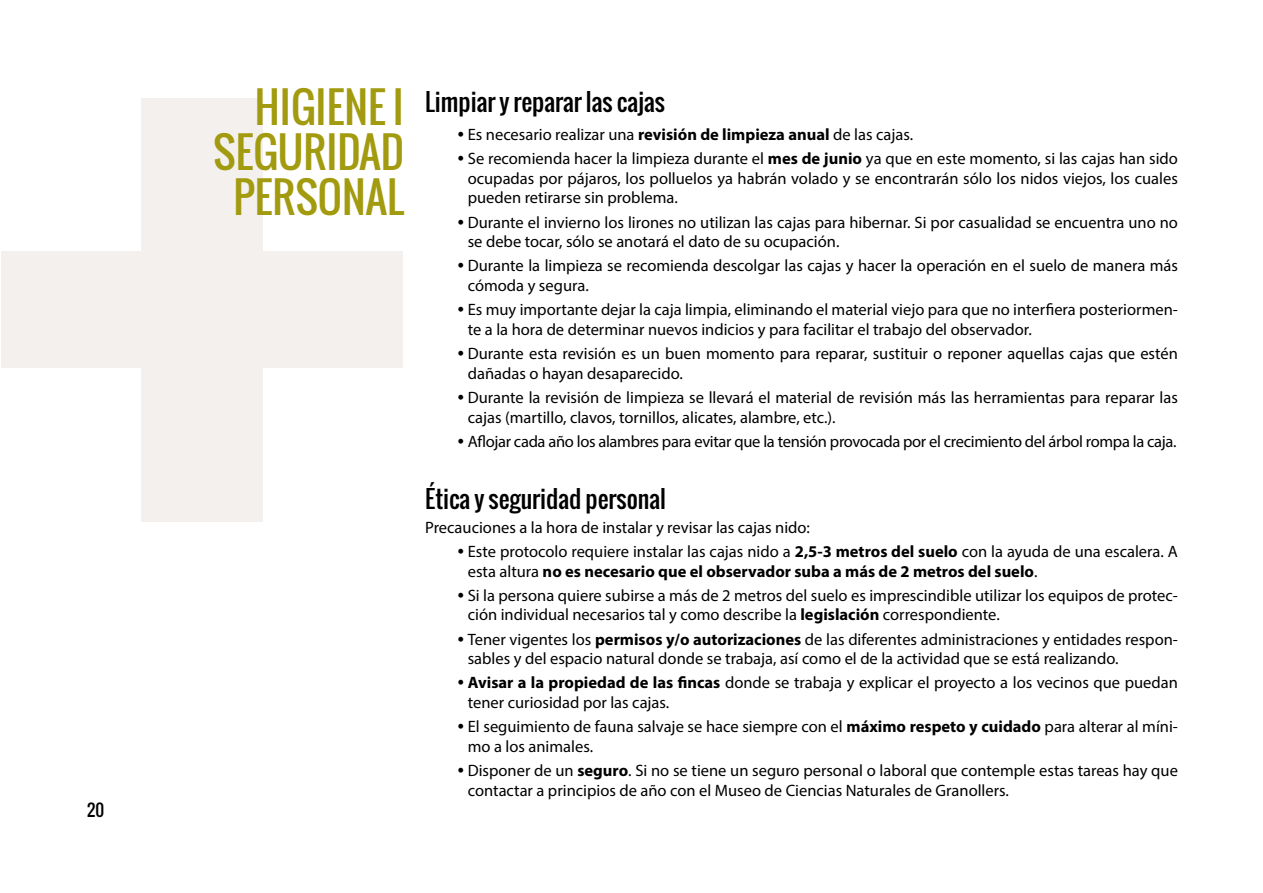
<style>
.page{position:relative;width:1263px;height:893px;background:#fff}
.page>*{position:absolute;margin:0;border:0;box-sizing:border-box;transform-origin:0 0}
.t1{font:42px/45px "Oswald";color:#a29a0f;text-align:right}
.t2{font:24px "Oswald";color:#000}
.t3{font:16.5px/19.8px "Myriad Pro";color:#000}
.t4{font:16.5px "Myriad Pro";letter-spacing:-.02em;color:#000}
.t5{font:16.5px "Oswald";color:#000}
.s1{font-family:"Bodoni Svty Two ITCTT";font-weight:700}
.s2{font-weight:700}
</style>
<div class="page">
<div style="left:141px;top:98px;width:122px;height:423px;background:#f3f0ee"></div>
<div style="left:1px;top:251px;width:402px;height:117px;background:#f3f0ee"></div>
<p class="t5" style="left:87px;top:797px;width:18px">20</p>
<h1 class="t1" style="left:213px;top:84px;width:192px">HIGIENE I<br>SEGURIDAD<br>PERSONAL</h1>
<h2 class="t2" style="left:425px;top:83px;width:241px">Limpiar y reparar las cajas</h2>
<p class="t3" style="left:455px;top:124px;width:460px"><span class="s1">•</span>Es necesario realizar una <span class="s2">revisión de limpieza anual</span> de las cajas.</p>
<p class="t3" style="left:468px;top:148px;width:712px;text-align:justify;text-indent:-13px"><span class="s1">•</span>Se recomienda hacer la limpieza durante el <span class="s2">mes de junio</span> ya que en este momento, si las cajas han sido ocupadas por pájaros, los polluelos ya habrán volado y se encontrarán sólo los nidos viejos, los cuales pueden retirarse sin problema.</p>
<p class="t3" style="left:468px;top:212px;width:712px;text-indent:-13px"><span class="s1">•</span>Durante el invierno los lirones no utilizan las cajas para hibernar. Si por casualidad se encuentra uno no se debe tocar, sólo se anotará el dato de su ocupación.</p>
<p class="t3" style="left:468px;top:256px;width:712px;text-indent:-13px"><span class="s1">•</span>Durante la limpieza se recomienda descolgar las cajas y hacer la operación en el suelo de manera más cómoda y segura.</p>
<p class="t3" style="left:468px;top:300px;width:712px;text-indent:-13px"><span class="s1">•</span>Es muy importante dejar la caja limpia, eliminando el material viejo para que no interfiera posteriormen&shy;te a la hora de determinar nuevos indicios y para facilitar el trabajo del observador.</p>
<p class="t3" style="left:468px;top:343px;width:712px;text-indent:-13px"><span class="s1">•</span>Durante esta revisión es un buen momento para reparar, sustituir o reponer aquellas cajas que estén dañadas o hayan desaparecido.</p>
<p class="t3" style="left:468px;top:387px;width:712px;text-indent:-13px"><span class="s1">•</span>Durante la revisión de limpieza se llevará el material de revisión más las herramientas para reparar las cajas (martillo, clavos, tornillos, alicates, alambre, etc.).</p>
<p class="t4" style="left:455px;top:431px;width:723px"><span class="s1">•</span>Aflojar cada año los alambres para evitar que la tensión provocada por el crecimiento del árbol rompa la caja.</p>
<h2 class="t2" style="left:425px;top:480px;width:242px">Ética y seguridad personal</h2>
<p class="t3" style="left:425px;top:517px;width:386px">Precauciones a la hora de instalar y revisar las cajas nido:</p>
<p class="t3" style="left:468px;top:541px;width:712px;text-indent:-13px"><span class="s1">•</span>Este protocolo requiere instalar las cajas nido a <span class="s2">2,5-3 metros del suelo</span> con la ayuda de una escalera. A esta altura <span class="s2">no es necesario que el observador suba a más de 2 metros del suelo</span>.</p>
<p class="t3" style="left:468px;top:585px;width:712px;text-indent:-13px"><span class="s1">•</span>Si la persona quiere subirse a más de 2 metros del suelo es imprescindible utilizar los equipos de protec&shy;ción individual necesarios tal y como describe la <span class="s2">legislación</span> correspondiente.</p>
<p class="t3" style="left:468px;top:629px;width:712px;text-indent:-13px"><span class="s1">•</span>Tener vigentes los <span class="s2">permisos y/o autorizaciones</span> de las diferentes administraciones y entidades respon&shy;sables y del espacio natural donde se trabaja, así como el de la actividad que se está realizando.</p>
<p class="t3" style="left:468px;top:673px;width:712px;text-indent:-13px"><span class="s1">•</span><span class="s2">Avisar a la propiedad de las fincas</span> donde se trabaja y explicar el proyecto a los vecinos que puedan tener curiosidad por las cajas.</p>
<p class="t3" style="left:468px;top:716px;width:712px;text-indent:-13px"><span class="s1">•</span>El seguimiento de fauna salvaje se hace siempre con el <span class="s2">máximo respeto y cuidado</span> para alterar al míni&shy;mo a los animales.</p>
<p class="t3" style="left:468px;top:760px;width:712px;text-indent:-13px"><span class="s1">•</span>Disponer de un <span class="s2">seguro</span>. Si no se tiene un seguro personal o laboral que contemple estas tareas hay que contactar a principios de año con el Museo de Ciencias Naturales de Granollers.</p>
</div>
